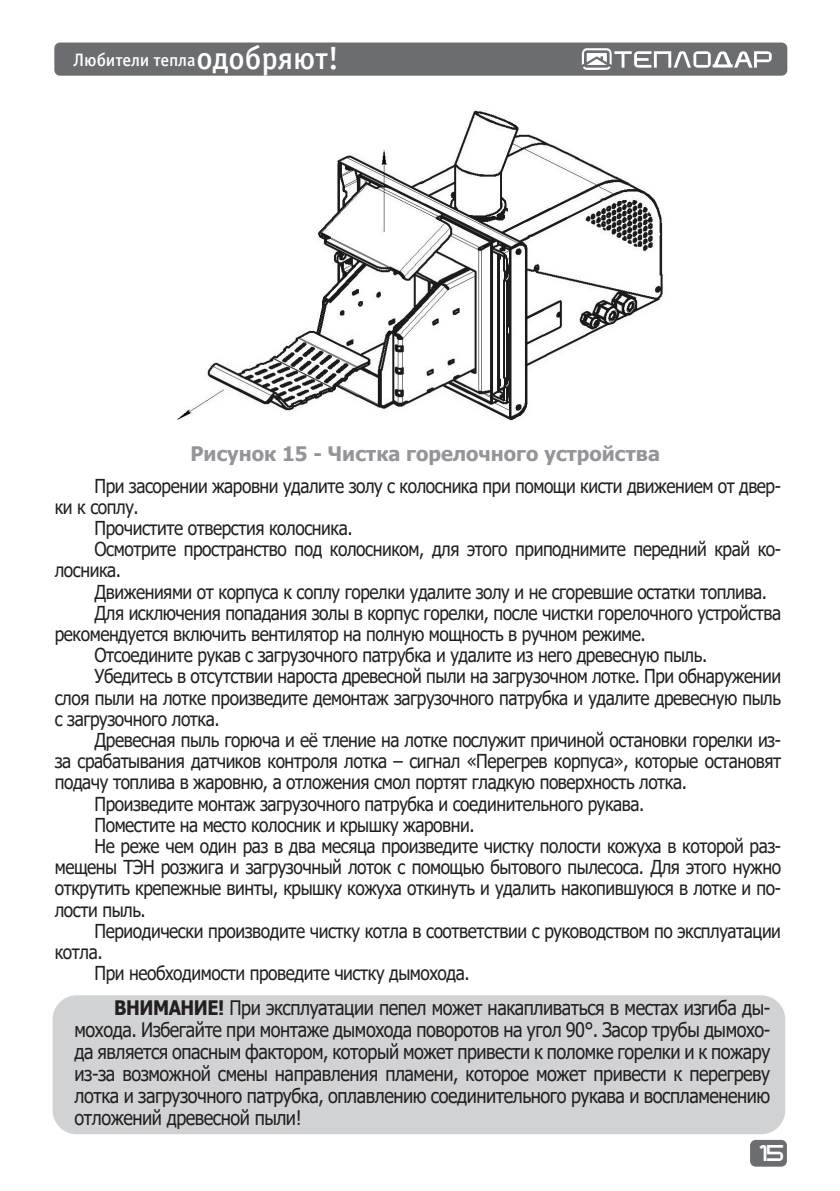
<style>
.page{position:relative;width:840px;height:1191px;background:#fff}
.page>*{position:absolute;margin:0;border:0;box-sizing:border-box;transform-origin:0 0}
.t1{font:20px/22px "Tahoma";letter-spacing:-.025em;color:#231f20;text-align:justify;scale:.9 1}
.t2{font:700 20px "Tahoma";color:#939598}
.t3{font:19.2px/21.2px "Tahoma";letter-spacing:-.025em;color:#231f20;scale:.9 1}
.t4{font:18px "Officina Sans Medium C";letter-spacing:-.005em;color:#fff}
.t5{font:16px "teplodar";color:#fff}
.s1{font-size:32px}
.s2{font-weight:700}
</style>
<div class="page">
<div style="left:749px;top:1139px;width:37px;height:27px;background:#6c6d70;border-radius:6px"></div>
<div style="left:54px;top:43px;width:732px;height:33px;background:#6c6d70;border-radius:6px"></div>
<svg style="left:581px;top:48px;width:190px;height:22px"></svg>
<img style="left:177px;top:110px;width:486px;height:311px">
<div style="left:53px;top:995px;width:731px;height:139px;background:#d1d2d4;border-radius:24px"></div>
<p class="t4" style="left:73px;top:50px;width:267px">Любители тепла<span class="s1">одобряют!</span></p>
<p class="t2" style="left:190px;top:439px;width:471px">Рисунок 15 - Чистка горелочного устройства</p>
<p class="t3" style="left:55px;top:476px;width:808px;text-indent:40px">При засорении жаровни удалите золу с колосника при помощи кисти движением от двер&shy;ки к соплу.</p>
<p class="t3" style="left:94px;top:518px;width:288px">Прочистите отверстия колосника.</p>
<p class="t3" style="left:55px;top:539px;width:808px;text-indent:40px">Осмотрите пространство под колосником, для этого приподнимите передний край ко&shy;лосника.</p>
<p class="t3" style="left:94px;top:582px;width:748px">Движениями от корпуса к соплу горелки удалите золу и не сгоревшие остатки топлива.</p>
<p class="t3" style="left:55px;top:603px;width:808px;text-indent:40px">Для исключения попадания золы в корпус горелки, после чистки горелочного устройства рекомендуется включить вентилятор на полную мощность в ручном режиме.</p>
<p class="t3" style="left:94px;top:645px;width:682px">Отсоедините рукав с загрузочного патрубка и удалите из него древесную пыль.</p>
<p class="t3" style="left:55px;top:667px;width:808px;text-align:justify;text-indent:40px">Убедитесь в отсутствии нароста древесной пыли на загрузочном лотке. При обнаружении слоя пыли на лотке произведите демонтаж загрузочного патрубка и удалите древесную пыль с загрузочного лотка.</p>
<p class="t3" style="left:55px;top:730px;width:808px;text-align:justify;text-indent:40px">Древесная пыль горюча и её тление на лотке послужит причиной остановки горелки из&shy;за срабатывания датчиков контроля лотка – сигнал «Перегрев корпуса», которые остановят подачу топлива в жаровню, а отложения смол портят гладкую поверхность лотка.</p>
<p class="t3" style="left:94px;top:794px;width:612px">Произведите монтаж загрузочного патрубка и соединительного рукава.</p>
<p class="t3" style="left:94px;top:815px;width:423px">Поместите на место колосник и крышку жаровни.</p>
<p class="t3" style="left:55px;top:836px;width:808px;text-align:justify;text-indent:40px">Не реже чем один раз в два месяца произведите чистку полости кожуха в которой раз&shy;мещены ТЭН розжига и загрузочный лоток с помощью бытового пылесоса. Для этого нужно открутить крепежные винты, крышку кожуха откинуть и удалить накопившуюся в лотке и по&shy;лости пыль.</p>
<p class="t3" style="left:55px;top:921px;width:808px;text-indent:40px">Периодически производите чистку котла в соответствии с руководством по эксплуатации котла.</p>
<p class="t3" style="left:94px;top:963px;width:418px">При необходимости проведите чистку дымохода.</p>
<p class="t1" style="left:75px;top:997px;width:774px;text-indent:40px"><span class="s2">ВНИМАНИЕ!</span> При эксплуатации пепел может накапливаться в местах изгиба ды&shy;мохода. Избегайте при монтаже дымохода поворотов на угол 90°. Засор трубы дымохо&shy;да является опасным фактором, который может привести к поломке горелки и к пожару из-за возможной смены направления пламени, которое может привести к перегреву лотка и загрузочного патрубка, оплавлению соединительного рукава и воспламенению отложений древесной пыли!</p>
<p class="t5" style="left:755px;top:1146px;width:29px">15</p>
</div>
